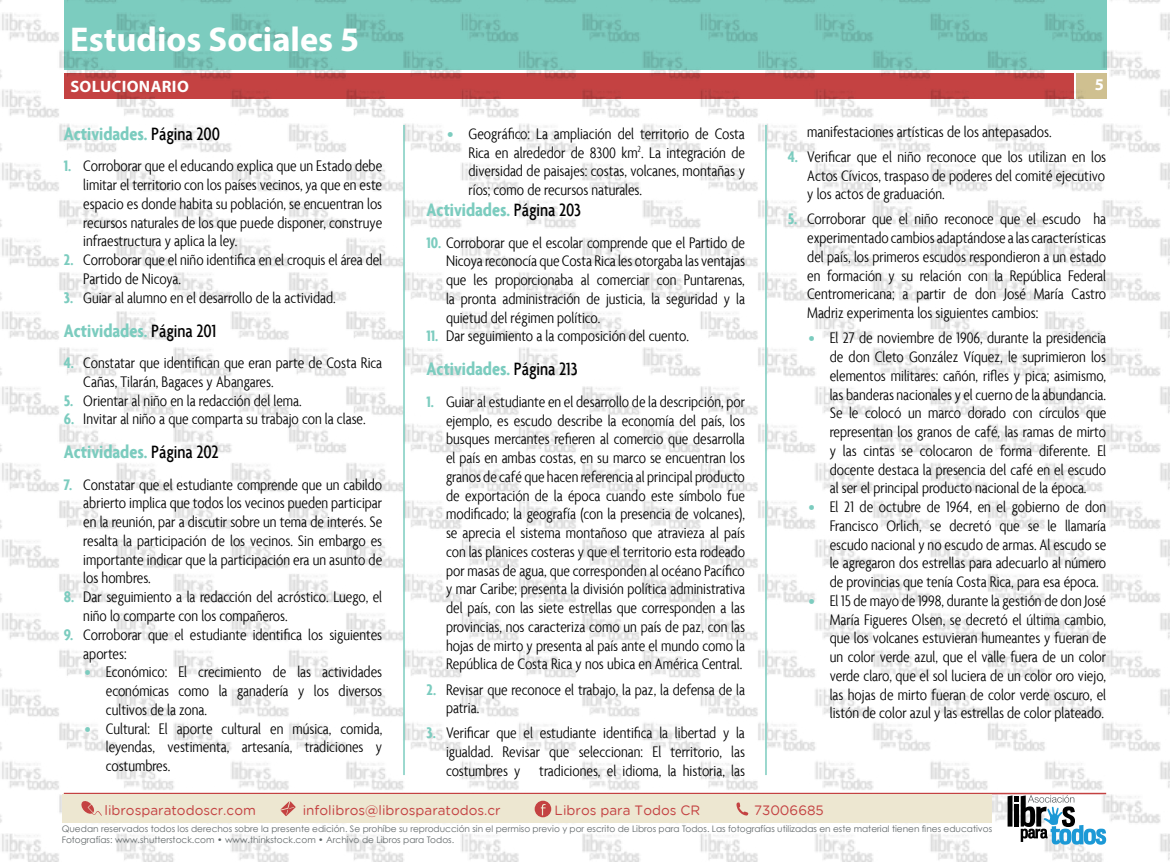
<style>
.page{position:relative;width:1170px;height:868px;background:#fff}
.page>*{position:absolute;margin:0;border:0;box-sizing:border-box;transform-origin:0 0}
.t1{font:700 34.5px "Myriad Pro";color:#fff}
.t2{font:700 condensed 19.5px "Agenda";color:#7cccbf}
.t3{font:300 condensed 16.5px/18.8px "Agenda";color:#000;text-align:justify}
.t4{font:700 16.5px "Myriad Pro";letter-spacing:.02em;color:#fff}
.t5{font:13.5px "Gotham Rounded";color:#c44242}
.t6{font:9px/10.8px "Century Gothic";color:#62686a}
.s1{font-weight:500;font-size:19.2px;color:#000}
.s2{font-weight:700;color:#7cccbf}
</style>
<div class="page">
<img style="left:0;top:0;width:1169px;height:861px">
<div style="left:62px;top:794px;width:930px;height:28px;background:#ede7d1"></div>
<svg style="left:81px;top:801px;width:21px;height:14px"></svg>
<svg style="left:280px;top:801px;width:15px;height:15px"></svg>
<svg style="left:736px;top:802px;width:12px;height:13px"></svg>
<svg style="left:534px;top:800px;width:17px;height:17px"></svg>
<svg style="left:1007px;top:795px;width:99px;height:49px"></svg>
<hr style="left:765px;top:125px;width:1px;height:650px;background:#7cccbf">
<hr style="left:403px;top:125px;width:2px;height:650px;background:#7cccbf">
<h1 class="t1" style="left:70px;top:16px;width:291px">Estudios Sociales 5</h1>
<p class="t4" style="left:70px;top:76px;width:120px">Solucionario</p>
<p class="t4" style="left:1094px;top:74px;width:11px">5</p>
<p class="t2" style="left:64px;top:122px;width:158px">Actividades. <span class="s1">Página 200</span></p>
<p class="t3" style="left:83px;top:157px;width:300px;text-indent:-20px"><span class="s2">1.</span> Corroborar que el educando explica que un Estado debe limitar el territorio con los países vecinos, ya que en este espacio es donde habita su población, se encuentran los recursos naturales de los que puede disponer, construye infraestructura y aplica la ley.</p>
<p class="t3" style="left:83px;top:251px;width:300px;text-indent:-20px"><span class="s2">2.</span> Corroborar que el niño identifica en el croquis el área del<br>Partido de Nicoya.</p>
<p class="t3" style="left:64px;top:288px;width:273px"><span class="s2">3.</span> Guiar al alumno en el desarrollo de la actividad.</p>
<p class="t2" style="left:64px;top:319px;width:154px">Actividades. <span class="s1">Página 201</span></p>
<p class="t3" style="left:83px;top:354px;width:300px;text-indent:-20px"><span class="s2">4.</span> Constatar que identifican que eran parte de Costa Rica<br>Cañas, Tilarán, Bagaces y Abangares.</p>
<p class="t3" style="left:64px;top:391px;width:239px"><span class="s2">5.</span> Orientar al niño en la redacción del lema.</p>
<p class="t3" style="left:64px;top:410px;width:303px"><span class="s2">6.</span> Invitar al niño a que comparta su trabajo con la clase.</p>
<p class="t2" style="left:64px;top:440px;width:156px">Actividades. <span class="s1">Página 202</span></p>
<p class="t3" style="left:83px;top:475px;width:300px;text-indent:-20px"><span class="s2">7.</span> Constatar que el estudiante comprende que un cabildo abrierto implica que todos los vecinos pueden participar en la reunión, par a discutir sobre un tema de interés. Se resalta la participación de los vecinos. Sin embargo es importante indicar que la participación era un asunto de los hombres.</p>
<p class="t3" style="left:83px;top:588px;width:300px;text-indent:-20px"><span class="s2">8.</span> Dar seguimiento a la redacción del acróstico. Luego, el niño lo comparte con los compañeros.</p>
<p class="t3" style="left:83px;top:625px;width:300px;text-indent:-20px"><span class="s2">9.</span> Corroborar que el estudiante identifica los siguientes aportes:</p>
<p class="t3" style="left:106px;top:663px;width:278px;text-indent:-21px"><span class="s2">•</span> Económico: El crecimiento de las actividades económicas como la ganadería y los diversos cultivos de la zona.</p>
<p class="t3" style="left:106px;top:719px;width:278px;text-indent:-21px"><span class="s2">•</span> Cultural: El aporte cultural en música, comida, leyendas, vestimenta, artesanía, tradiciones y costumbres.</p>
<p class="t3" style="left:468px;top:124px;width:278px;text-indent:-21px"><span class="s2">•</span> Geográfico: La ampliación del territorio de Costa Rica en alrededor de 8300 km<sup>2</sup>. La integración de diversidad de paisajes: costas, volcanes, montañas y ríos; como de recursos naturales.</p>
<p class="t2" style="left:426px;top:198px;width:156px">Actividades. <span class="s1">Página 203</span></p>
<p class="t3" style="left:446px;top:233px;width:300px;text-indent:-20px"><span class="s2">10.</span> Corroborar que el escolar comprende que el Partido de Nicoya reconocía que Costa Rica les otorgaba las ventajas que les proporcionaba al comerciar con Puntarenas, la pronta administración de justicia, la seguridad y la quietud del régimen político.</p>
<p class="t3" style="left:426px;top:327px;width:264px"><span class="s2">11.</span> Dar seguimiento a la composición del cuento.</p>
<p class="t2" style="left:426px;top:357px;width:152px">Actividades. <span class="s1">Página 213</span></p>
<p class="t3" style="left:446px;top:392px;width:300px;text-indent:-20px"><span class="s2">1.</span> Guiar al estudiante en el desarrollo de la descripción, por ejemplo, es escudo describe la economía del país, los busques mercantes refieren al comercio que desarrolla el país en ambas costas, en su marco se encuentran los granos de café que hacen referencia al principal producto de exportación de la época cuando este símbolo fue modificado; la geografía (con la presencia de volcanes), se aprecia el sistema montañoso que atravieza al país con las planices costeras y que el territorio esta rodeado por masas de agua, que corresponden al océano Pacífico y mar Caribe; presenta la división política administrativa del país, con las siete estrellas que corresponden a las provincias, nos caracteriza como un país de paz, con las hojas de mirto y presenta al país ante el mundo como la República de Costa Rica y nos ubica en América Central.</p>
<p class="t3" style="left:446px;top:680px;width:300px;text-indent:-20px"><span class="s2">2.</span> Revisar que reconoce el trabajo, la paz, la defensa de la patria.</p>
<p class="t3" style="left:446px;top:724px;width:300px;text-indent:-20px"><span class="s2">3.</span> Verificar que el estudiante identifica la libertad y la igualdad. Revisar que seleccionan: El territorio, las costumbres y tradiciones, el idioma, la historia, las</p>
<p class="t3" style="left:807px;top:122px;width:246px">manifestaciones artísticas de los antepasados.</p>
<p class="t3" style="left:807px;top:147px;width:300px;text-indent:-20px"><span class="s2">4.</span> Verificar que el niño reconoce que los utilizan en los Actos Cívicos, traspaso de poderes del comité ejecutivo y los actos de graduación.</p>
<p class="t3" style="left:807px;top:210px;width:300px;text-indent:-20px"><span class="s2">5.</span> Corroborar que el niño reconoce que el escudo ha experimentado cambios adaptándose a las características del país, los primeros escudos respondieron a un estado en formación y su relación con la República Federal Centromericana; a partir de don José María Castro Madriz experimenta los siguientes cambios:</p>
<p class="t3" style="left:829px;top:329px;width:278px;text-indent:-21px"><span class="s2">•</span> El 27 de noviembre de 1906, durante la presidencia de don Cleto González Víquez, le suprimieron los elementos militares: cañón, rifles y pica; asimismo, las banderas nacionales y el cuerno de la abundancia.<br>Se le colocó un marco dorado con círculos que representan los granos de café, las ramas de mirto y las cintas se colocaron de forma diferente. El docente destaca la presencia del café en el escudo al ser el principal producto nacional de la época.</p>
<p class="t3" style="left:829px;top:498px;width:278px;text-indent:-21px"><span class="s2">•</span> El 21 de octubre de 1964, en el gobierno de don Francisco Orlich, se decretó que se le llamaría escudo nacional y no escudo de armas. Al escudo se le agregaron dos estrellas para adecuarlo al número de provincias que tenía Costa Rica, para esa época.</p>
<p class="t3" style="left:829px;top:591px;width:278px;text-indent:-21px"><span class="s2">•</span> El 15 de mayo de 1998, durante la gestión de don José María Figueres Olsen, se decretó el última cambio, que los volcanes estuvieran humeantes y fueran de un color verde azul, que el valle fuera de un color verde claro, que el sol luciera de un color oro viejo, las hojas de mirto fueran de color verde oscuro, el listón de color azul y las estrellas de color plateado.</p>
<p class="t5" style="left:104px;top:802px;width:153px">librosparatodoscr.com</p>
<p class="t5" style="left:303px;top:802px;width:199px">infolibros@librosparatodos.cr</p>
<p class="t5" style="left:554px;top:802px;width:147px">Libros para Todos CR</p>
<p class="t5" style="left:754px;top:802px;width:71px">73006685</p>
<p class="t6" style="left:62px;top:823px;width:932px">Quedan reservados todos los derechos sobre la presente edición. Se prohíbe su reproducción sin el permiso previo y por escrito de Libros para Todos. Las fotografías utilizadas en este material tienen fines educativos<br>Fotografías: www.shutterstock.com • www.thinkstock.com • Archivo de Libros para Todos.</p>
</div>
